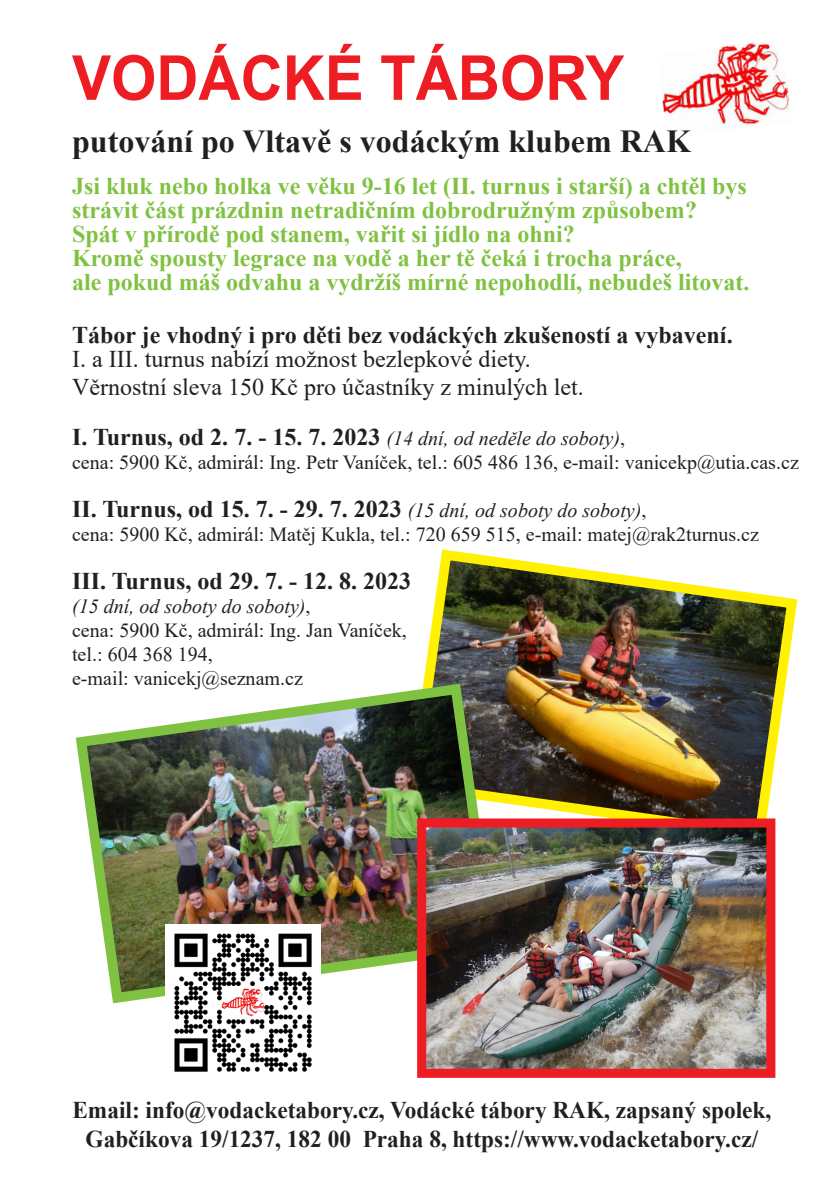
<style>
.page{position:relative;width:840px;height:1191px;background:#fff}
.page>*{position:absolute;margin:0;border:0;box-sizing:border-box;transform-origin:0 0}
.t1{font:700 62px "Arial";color:#ee1d23;scale:.94 1}
.t2{font:700 32px "Times New Roman";color:#231f20}
.t3{font:700 24px/28.8px "Times New Roman";color:#231f20;text-align:center}
.t4{font:700 24px/24px "Times New Roman";color:#7fc241}
.t5{font:24px "Times New Roman";color:#231f20}
.t6{font:20px/24px "Times New Roman";color:#231f20}
.s1{font-weight:400;font-style:italic;font-size:20px}
.s2{font-weight:400;font-size:20px}
.s3{font-style:italic}
</style>
<div class="page">
<img style="left:662px;top:43px;width:128px;height:82px">
<img style="left:424px;top:549px;width:374px;height:296px">
<img style="left:75px;top:678px;width:427px;height:326px">
<img style="left:165px;top:924px;width:155px;height:148px">
<img style="left:427px;top:828px;width:338px;height:239px">
<div style="left:417px;top:818px;width:358px;height:259px;border:9px solid #ee1d23"></div>
<p class="t1" style="left:72px;top:34px;width:588px">VODÁCKÉ TÁBORY</p>
<p class="t2" style="left:72px;top:118px;width:620px">putování po Vltavě s vodáckým klubem RAK</p>
<p class="t4" style="left:72px;top:173px;width:676px">Jsi kluk nebo holka ve věku 9-16 let (II. turnus i starší) a chtěl bys strávit část prázdnin netradičním dobrodružným způsobem?</p>
<p class="t4" style="left:72px;top:221px;width:504px">Spát v přírodě pod stanem, vařit si jídlo na ohni?</p>
<p class="t4" style="left:72px;top:245px;width:678px">Kromě spousty legrace na vodě a her tě čeká i trocha práce,<br>ale pokud máš odvahu a vydržíš mírné nepohodlí, nebudeš litovat.</p>
<p class="t3" style="left:72px;top:319px;width:661px">Tábor je vhodný i pro děti bez vodáckých zkušeností a vybavení.</p>
<p class="t5" style="left:72px;top:342px;width:460px">I. a III. turnus nabízí možnost bezlepkové diety.</p>
<p class="t5" style="left:72px;top:370px;width:513px">Věrnostní sleva 150 Kč pro účastníky z minulých let.</p>
<p class="t3" style="left:72px;top:422px;width:554px">I. Turnus, od 2. 7. - 15. 7. 2023 <span class="s1">(14 dní, od neděle do soboty)</span><span class="s2">,</span></p>
<p class="t6" style="left:72px;top:449px;width:727px">cena: 5900 Kč, admirál: Ing. Petr Vaníček, tel.: 605 486 136, e-mail: vanicekp@utia.cas.cz</p>
<p class="t3" style="left:72px;top:494px;width:575px">II. Turnus, od 15. 7. - 29. 7. 2023 <span class="s1">(15 dní, od soboty do soboty)</span><span class="s2">,</span></p>
<p class="t6" style="left:72px;top:521px;width:688px">cena: 5900 Kč, admirál: Matěj Kukla, tel.: 720 659 515, e-mail: matej@rak2turnus.cz</p>
<p class="t3" style="left:72px;top:566px;width:340px">III. Turnus, od 29. 7. - 12. 8. 2023</p>
<p class="t6" style="left:72px;top:593px;width:336px"><span class="s3">(15 dní, od soboty do soboty)</span>,<br>cena: 5900 Kč, admirál: Ing. Jan Vaníček, tel.: 604 368 194,</p>
<p class="t6" style="left:72px;top:665px;width:232px">e-mail: vanicekj@seznam.cz</p>
<p class="t3" style="left:72px;top:1094px;width:700px">Email: info@vodacketabory.cz, Vodácké tábory RAK, zapsaný spolek,<br>Gabčíkova 19/1237, 182 00 Praha 8, https://www.vodacketabory.cz/</p>
</div>
